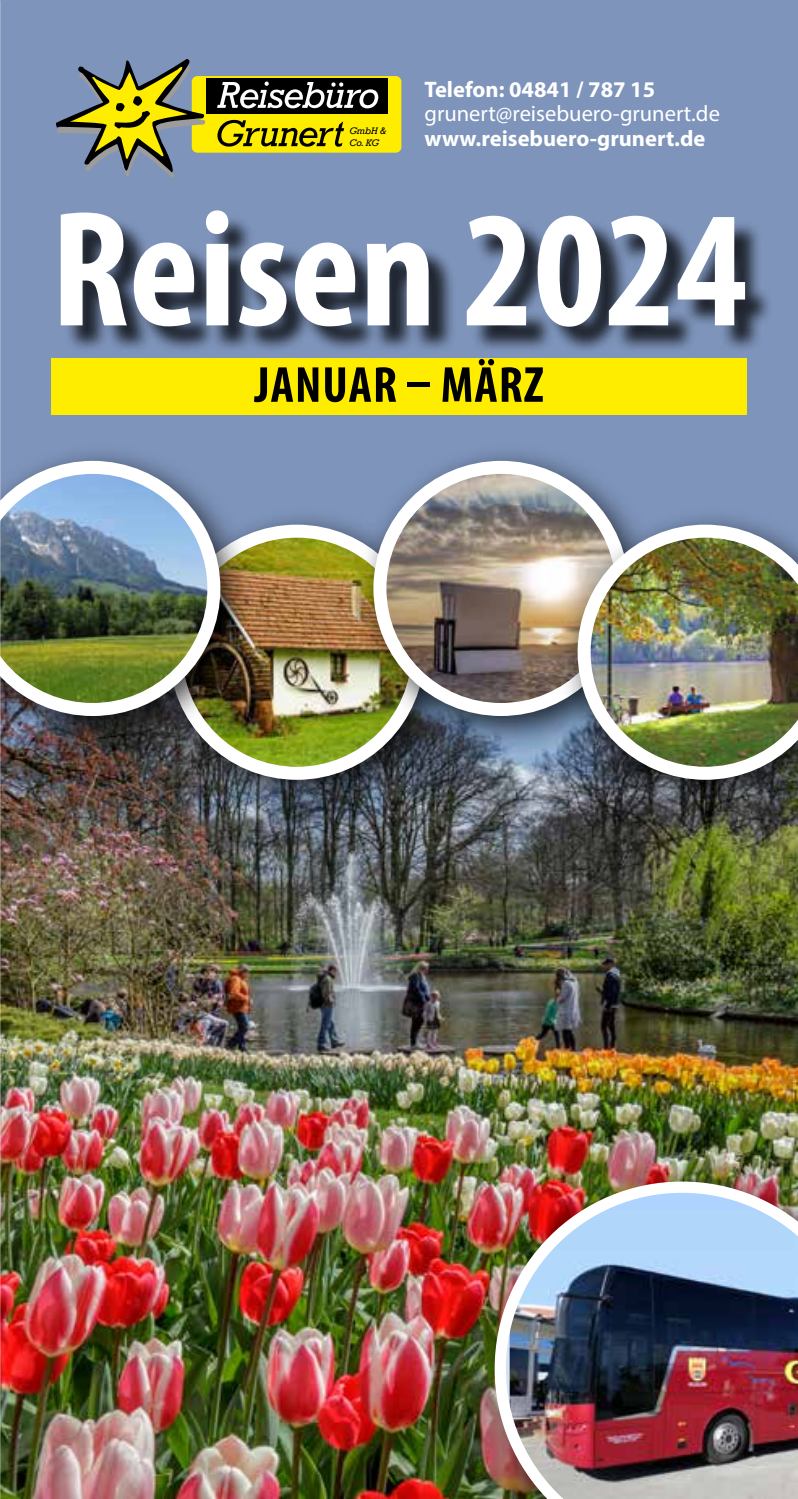
<style>
.page{position:relative;width:798px;height:1499px;background:#fff}
.page>*{position:absolute;margin:0;border:0;box-sizing:border-box;transform-origin:0 0}
.t1{font:700 condensed 166.5px "Myriad Pro";color:#fff}
.t2{font:700 condensed 51.07px "Myriad Pro";letter-spacing:.02em;color:#000}
.t3{font:700 22.5px "Myriad Pro";color:#fff}
.t4{font:22.5px "Myriad Pro";color:#fff}
.t5{font:italic 9.67px/11.7px "Rockwell";color:#000}
</style>
<div class="page">
<div style="left:0;top:0;width:797px;height:1499px;background:#7e94bb"></div>
<img style="left:0;top:753px;width:797px;height:746px">
<div style="left:192px;top:76px;width:209px;height:77px;background:#ffed00;border-radius:6px"></div>
<div style="left:207px;top:78px;width:181px;height:36px;background:#000"></div>
<svg style="left:217px;top:82px;width:161px;height:26px"></svg>
<svg style="left:217px;top:120px;width:127px;height:27px"></svg>
<svg style="left:56px;top:59px;width:149px;height:119px"></svg>
<div style="left:64px;top:214px;width:708px;height:141px;background:#000;opacity:.75"></div>
<div style="left:51px;top:358px;width:695px;height:57px;background:#ffed00"></div>
<div style="left:149px;top:507px;width:310px;height:310px;background:#000;opacity:.75"></div>
<img style="left:176px;top:531px;width:242px;height:242px;border-radius:121px">
<div style="left:169px;top:525px;width:255px;height:255px;border:13px solid #fff;border-radius:50%"></div>
<div style="left:353px;top:443px;width:310px;height:310px;background:#000;opacity:.75"></div>
<img style="left:380px;top:467px;width:242px;height:242px;border-radius:121px">
<div style="left:373px;top:461px;width:255px;height:255px;border:13px solid #fff;border-radius:50%"></div>
<div style="left:557px;top:507px;width:240px;height:310px;background:#000;opacity:.75"></div>
<img style="left:577px;top:525px;width:220px;height:255px">
<div style="left:0;top:443px;width:255px;height:310px;background:#000;opacity:.75"></div>
<img style="left:0;top:461px;width:220px;height:255px">
<div style="left:464px;top:1155px;width:333px;height:344px;background:#000;opacity:.75"></div>
<img style="left:494px;top:1181px;width:303px;height:318px">
<p class="t5" style="left:349px;top:125px;width:39px">GmbH &amp;<br>Co. KG</p>
<p class="t3" style="left:424px;top:74px;width:232px">Telefon: 04841 / 787 15</p>
<p class="t4" style="left:424px;top:100px;width:297px">grunert@reisebuero-grunert.de</p>
<p class="t3" style="left:424px;top:124px;width:282px">www.reisebuero-grunert.de</p>
<h1 class="t1" style="left:51px;top:166px;width:697px">Reisen 2024</h1>
<h2 class="t2" style="left:254px;top:353px;width:290px">JANUAR – MÄRZ</h2>
</div>
